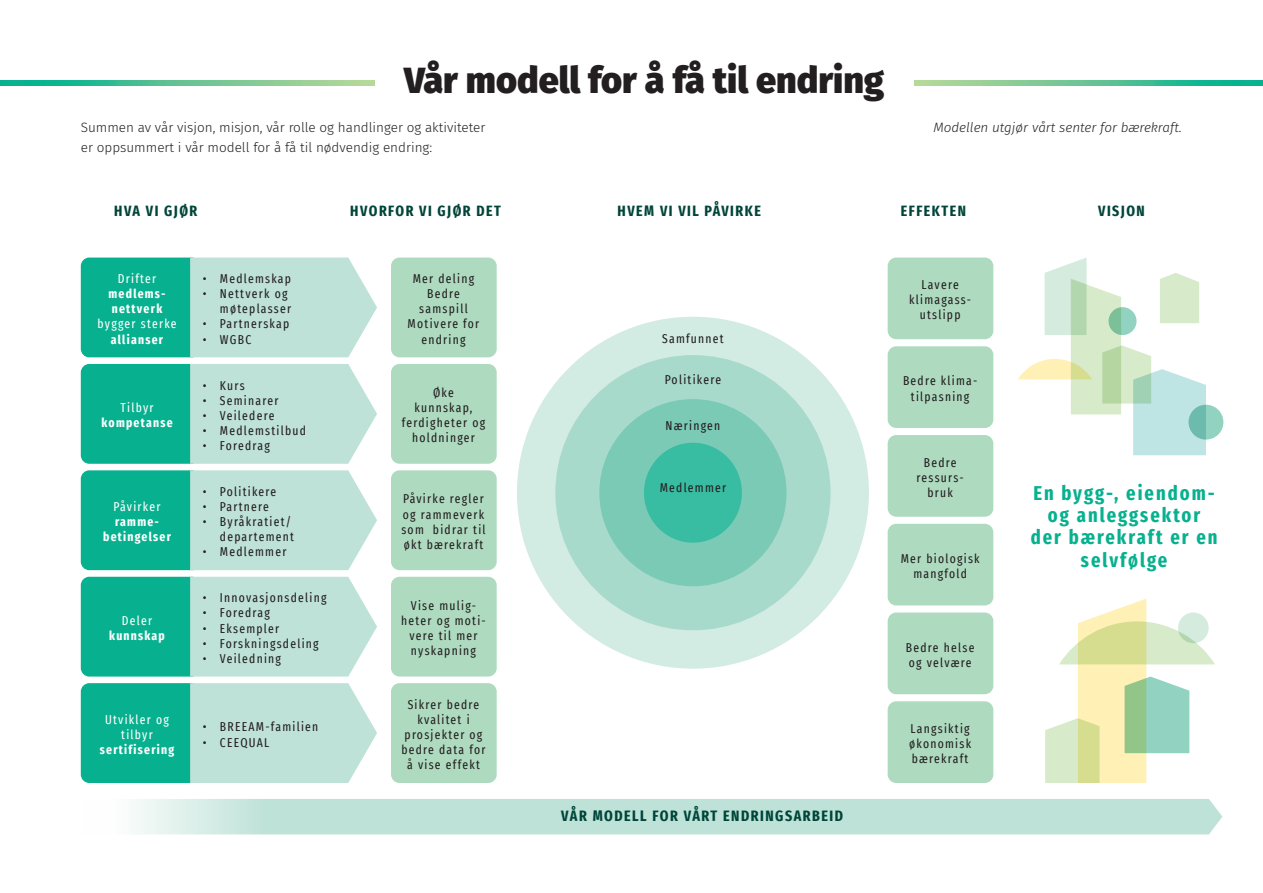
<style>
.page{position:relative;width:1263px;height:893px;background:#fff}
.page>*{position:absolute;margin:0;border:0;box-sizing:border-box;transform-origin:0 0}
.Tittel_24_pt_bold{font:900 36px "Fira Sans";color:#231f20}
.Figurtekst{font:700 extra-condensed 20.1px/22px "Fira Sans";letter-spacing:.1em;color:#07b18f;text-align:center}
.Tittel_14_pt{font:700 extra-condensed 15.15px "Fira Sans";letter-spacing:.1em;color:#00453a}
.Tittel_14_pt-2{font:700 extra-condensed 15px "Fira Sans";letter-spacing:.1em;color:#00453a}
.Brødtekst{font:300 13.5px/19.5px "Fira Sans";color:#231f20}
.Brødtekst-2{font:italic 300 13.5px "Fira Sans";color:#231f20}
.Figurtekst-2{font:extra-condensed 12.6px/15.1px "Fira Sans";letter-spacing:.1em;color:#231f20;text-align:center}
.Figurtekst-3{font:700 extra-condensed 12.6px/15.1px "Fira Sans";letter-spacing:.1em;color:#fff;text-align:center}
.Figurtekst-4{font:extra-condensed 12.6px/15.1px "Fira Sans";letter-spacing:.1em;color:#fff;text-align:center}
.s1{font-weight:400}
.s2{font-weight:700}
</style>
<div class="page">
<div style="left:517px;top:317px;width:352px;height:352px;background:#d2ebe3;border-radius:50%"></div>
<div style="left:391px;top:258px;width:106px;height:99px;background:#aedbc0;border-radius:9px"></div>
<div style="left:888px;top:258px;width:105px;height:81px;background:#aedbc0;border-radius:9px"></div>
<svg style="left:81px;top:258px;width:296px;height:99px;background:#7dd1be"></svg>
<div style="left:391px;top:364px;width:106px;height:100px;background:#aedbc0;border-radius:9px"></div>
<div style="left:888px;top:346px;width:105px;height:82px;background:#aedbc0;border-radius:9px"></div>
<div style="left:391px;top:470px;width:106px;height:100px;background:#aedbc0;border-radius:9px"></div>
<div style="left:888px;top:435px;width:105px;height:82px;background:#aedbc0;border-radius:9px"></div>
<div style="left:391px;top:577px;width:106px;height:100px;background:#aedbc0;border-radius:9px"></div>
<div style="left:888px;top:524px;width:105px;height:81px;background:#aedbc0;border-radius:9px"></div>
<div style="left:391px;top:683px;width:106px;height:100px;background:#aedbc0;border-radius:9px"></div>
<div style="left:888px;top:612px;width:105px;height:82px;background:#aedbc0;border-radius:9px"></div>
<div style="left:888px;top:701px;width:105px;height:82px;background:#aedbc0;border-radius:9px"></div>
<svg style="left:81px;top:470px;width:296px;height:100px;background:#7ed1be"></svg>
<svg style="left:81px;top:364px;width:296px;height:100px;background:#7ed1be"></svg>
<svg style="left:81px;top:577px;width:296px;height:100px;background:#7ed1be"></svg>
<svg style="left:81px;top:683px;width:296px;height:100px;background:#7ed1be"></svg>
<svg style="left:135px;top:799px;width:1087px;height:35px;background:#c1e3d9"></svg>
<div style="left:555px;top:355px;width:275px;height:275px;background:#a8dacc;border-radius:50%"></div>
<div style="left:599px;top:399px;width:187px;height:187px;background:#7bcab6;border-radius:50%"></div>
<div style="left:644px;top:443px;width:98px;height:100px;background:#39bda2;border-radius:50%"></div>
<div style="left:1188px;top:405px;width:35px;height:35px;background:#92d2c1;border-radius:50%"></div>
<svg style="left:1018px;top:258px;width:188px;height:197px"></svg>
<svg style="left:1045px;top:598px;width:170px;height:185px"></svg>
<svg style="left:0;top:80px;width:374px;height:5px;background:#5dc393"></svg>
<svg style="left:914px;top:80px;width:349px;height:5px;background:#5ec393"></svg>
<p class="Tittel_24_pt_bold" style="left:404px;top:48px;width:482px">Vår modell for å få til endring</p>
<p class="Brødtekst" style="left:81px;top:117px;width:406px">Summen av vår visjon, misjon, vår rolle og handlinger og aktiviteter er oppsummert i vår modell for å få til nødvendig endring:</p>
<p class="Brødtekst-2" style="left:933px;top:118px;width:250px">Modellen utgjør vårt senter for bærekraft.</p>
<p class="Tittel_14_pt-2" style="left:114px;top:198px;width:85px">HVA VI GJØR</p>
<p class="Tittel_14_pt-2" style="left:350px;top:198px;width:152px">HVORFOR VI GJØR DET</p>
<p class="Figurtekst-3" style="left:109px;top:270px;width:59px"><span class="s1">Drifter </span>medlems&shy;nettverk</p>
<p class="Figurtekst-4" style="left:97px;top:316px;width:81px">bygger sterke <span class="s2">allianser</span></p>
<p class="Figurtekst-3" style="left:101px;top:399px;width:73px"><span class="s1">Tilbyr </span>kompetanse</p>
<p class="Figurtekst-2" style="left:203px;top:271px;width:90px">• Medlemskap</p>
<p class="Figurtekst-2" style="left:203px;top:286px;width:90px;text-align:right">• Nettverk og møteplasser</p>
<p class="Figurtekst-2" style="left:203px;top:316px;width:88px">• Partnerskap</p>
<p class="Figurtekst-2" style="left:203px;top:331px;width:50px">• WGBC</p>
<p class="Figurtekst-2" style="left:203px;top:377px;width:43px">• Kurs</p>
<p class="Figurtekst-2" style="left:203px;top:392px;width:77px">• Seminarer</p>
<p class="Figurtekst-2" style="left:203px;top:407px;width:73px">• Veiledere</p>
<p class="Figurtekst-2" style="left:203px;top:423px;width:105px">• Medlemstilbud</p>
<p class="Figurtekst-2" style="left:203px;top:438px;width:68px">• Foredrag</p>
<p class="Figurtekst-2" style="left:413px;top:271px;width:63px">Mer deling</p>
<p class="Figurtekst-2" style="left:427px;top:286px;width:34px">Bedre</p>
<p class="Figurtekst-2" style="left:419px;top:301px;width:50px">samspill</p>
<p class="Figurtekst-2" style="left:408px;top:316px;width:73px">Motivere for endring</p>
<p class="Figurtekst-2" style="left:433px;top:385px;width:22px">Øke</p>
<p class="Figurtekst-2" style="left:402px;top:400px;width:85px">kunnskap, ferdigheter og holdninger</p>
<p class="Figurtekst-2" style="left:203px;top:484px;width:75px">• Politikere</p>
<p class="Figurtekst-2" style="left:203px;top:499px;width:68px">• Partnere</p>
<p class="Figurtekst-2" style="left:203px;top:514px;width:93px;text-align:right">• Byråkratiet/ departement</p>
<p class="Figurtekst-2" style="left:203px;top:544px;width:85px">• Medlemmer</p>
<p class="Figurtekst-3" style="left:103px;top:498px;width:69px"><span class="s1">Påvirker </span>ramme&shy;betingelser</p>
<p class="Figurtekst-2" style="left:401px;top:491px;width:86px;text-align:left">Påvirke regler og rammeverk som bidrar til økt bærekraft</p>
<p class="Figurtekst-3" style="left:109px;top:612px;width:57px"><span class="s1">Deler </span>kunnskap</p>
<p class="Figurtekst-4" style="left:105px;top:711px;width:65px">Utvikler og tilbyr</p>
<p class="Figurtekst-3" style="left:100px;top:741px;width:76px">sertifisering</p>
<p class="Figurtekst-2" style="left:203px;top:590px;width:125px">• Innovasjonsdeling</p>
<p class="Figurtekst-2" style="left:203px;top:605px;width:68px">• Foredrag</p>
<p class="Figurtekst-2" style="left:203px;top:620px;width:78px">• Eksempler</p>
<p class="Figurtekst-2" style="left:203px;top:635px;width:117px">• Forskningsdeling</p>
<p class="Figurtekst-2" style="left:203px;top:650px;width:80px">• Veiledning</p>
<p class="Figurtekst-2" style="left:203px;top:719px;width:117px">• BREEAM-familien</p>
<p class="Figurtekst-2" style="left:203px;top:734px;width:68px">• CEEQUAL</p>
<p class="Figurtekst-2" style="left:401px;top:598px;width:86px">Vise mulig&shy;heter og moti&shy;vere til mer nyskapning</p>
<p class="Figurtekst-2" style="left:401px;top:696px;width:86px">Sikrer bedre kvalitet i prosjekter og bedre data for å vise effekt</p>
<p class="Tittel_14_pt-2" style="left:618px;top:198px;width:145px">HVEM VI VIL PÅVIRKE</p>
<p class="Tittel_14_pt-2" style="left:901px;top:198px;width:67px">EFFEKTEN</p>
<p class="Tittel_14_pt-2" style="left:1098px;top:198px;width:48px">VISJON</p>
<p class="Figurtekst-2" style="left:662px;top:330px;width:63px">Samfunnet</p>
<p class="Figurtekst-2" style="left:665px;top:372px;width:58px">Politikere</p>
<p class="Figurtekst-2" style="left:665px;top:418px;width:56px">Næringen</p>
<p class="Figurtekst-2" style="left:660px;top:479px;width:68px">Medlemmer</p>
<p class="Tittel_14_pt" style="left:561px;top:803px;width:283px">VÅR MODELL FOR VÅRT ENDRINGSARBEID</p>
<p class="Figurtekst-2" style="left:909px;top:277px;width:63px">Lavere klimagass&shy;utslipp</p>
<p class="Figurtekst-2" style="left:903px;top:373px;width:76px">Bedre klima&shy;tilpasning</p>
<p class="Figurtekst-2" style="left:917px;top:454px;width:49px">Bedre ressurs&shy;bruk</p>
<p class="Figurtekst-2" style="left:901px;top:551px;width:81px">Mer biologisk mangfold</p>
<p class="Figurtekst-2" style="left:906px;top:639px;width:70px;text-align:left">Bedre helse og velvære</p>
<p class="Figurtekst-2" style="left:909px;top:721px;width:63px;text-align:justify">Langsiktig økonomisk bærekraft</p>
<p class="Figurtekst" style="left:1031px;top:481px;width:188px">En bygg-, eiendom&shy;og anleggsektor der bærekraft er en selvfølge</p>
</div>
